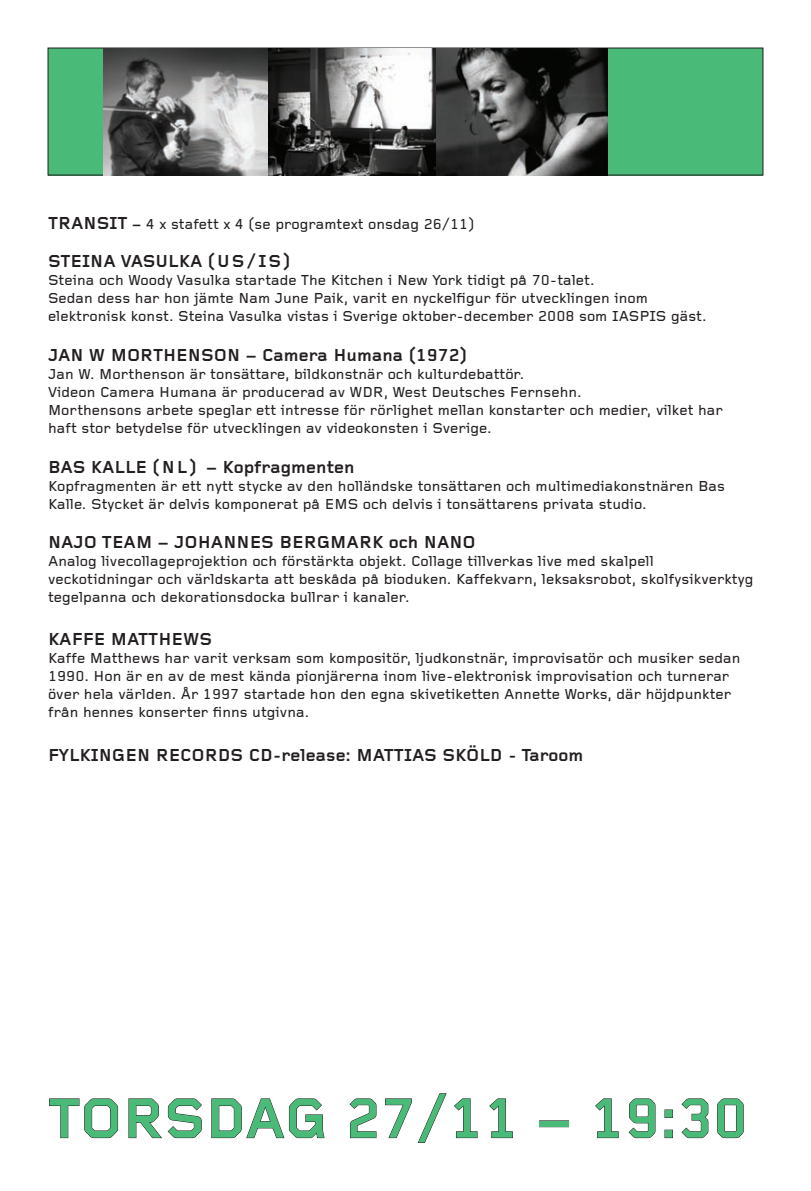
<style>
.page{position:relative;width:811px;height:1191px;background:#fff}
.page>*{position:absolute;margin:0;border:0;box-sizing:border-box;transform-origin:0 0}
.t1{font:700 58px "Foundry Gridnik";color:#49ba78}
.t2{font:700 18px "Foundry Gridnik";color:#231f20}
.t3{font:500 15px/18px "Foundry Gridnik";color:#231f20}
.s1{font-weight:700;font-size:18px}
.s2{font-weight:700}
</style>
<div class="page">
<div style="left:48px;top:48px;width:715px;height:127px;background:#49ba78"></div>
<svg style="left:49px;top:1098px;width:70px;height:40px"></svg>
<svg style="left:128px;top:1098px;width:74px;height:40px"></svg>
<svg style="left:211px;top:1098px;width:114px;height:40px"></svg>
<svg style="left:349px;top:1098px;width:28px;height:40px"></svg>
<svg style="left:385px;top:1093px;width:62px;height:50px"></svg>
<svg style="left:454px;top:1098px;width:24px;height:40px"></svg>
<svg style="left:489px;top:1098px;width:24px;height:40px"></svg>
<svg style="left:595px;top:1098px;width:24px;height:40px"></svg>
<svg style="left:628px;top:1098px;width:28px;height:40px"></svg>
<svg style="left:664px;top:1109px;width:9px;height:29px"></svg>
<svg style="left:681px;top:1098px;width:28px;height:40px"></svg>
<svg style="left:717px;top:1098px;width:27px;height:40px"></svg>
<img style="left:268px;top:48px;width:168px;height:127px">
<img style="left:436px;top:48px;width:171px;height:127px">
<img style="left:103px;top:48px;width:165px;height:127px">
<p class="t3" style="left:48px;top:216px;width:428px"><span class="s1">TRANSIT</span> <span class="s2">–</span> 4 x stafett x 4 (se programtext onsdag 26/11)</p>
<p class="t2" style="left:48px;top:251px;width:244px">STEINA VASULKA (US/IS)</p>
<p class="t3" style="left:48px;top:272px;width:660px">Steina och Woody Vasulka startade The Kitchen i New York tidigt på 70-talet.<br>Sedan dess har hon jämte Nam June Paik, varit en nyckelfigur för utvecklingen inom elektronisk konst. Steina Vasulka vistas i Sverige oktober-december 2008 som IASPIS gäst.</p>
<p class="t2" style="left:48px;top:345px;width:420px">JAN W MORTHENSON – Camera Humana (1972)</p>
<p class="t3" style="left:48px;top:366px;width:677px">Jan W. Morthenson är tonsättare, bildkonstnär och kulturdebattör.<br>Videon Camera Humana är producerad av WDR, West Deutsches Fernsehn.<br>Morthensons arbete speglar ett intresse för rörlighet mellan konstarter och medier, vilket har haft stor betydelse för utvecklingen av videokonsten i Sverige.</p>
<p class="t2" style="left:48px;top:457px;width:308px">BAS KALLE (NL) – Kopfragmenten</p>
<p class="t3" style="left:48px;top:477px;width:678px">Kopfragmenten är ett nytt stycke av den holländske tonsättaren och multimediakonstnären Bas<br>Kalle. Stycket är delvis komponerat på EMS och delvis i tonsättarens privata studio.</p>
<p class="t2" style="left:48px;top:532px;width:429px">NAJO TEAM – JOHANNES BERGMARK och NANO</p>
<p class="t3" style="left:48px;top:553px;width:707px">Analog livecollageprojektion och förstärkta objekt. Collage tillverkas live med skalpell veckotidningar och världskarta att beskåda på bioduken. Kaffekvarn, leksaksrobot, skolfysikverktyg tegelpanna och dekorationsdocka bullrar i kanaler.</p>
<p class="t2" style="left:48px;top:629px;width:166px">KAFFE MATTHEWS</p>
<p class="t3" style="left:48px;top:650px;width:694px">Kaffe Matthews har varit verksam som kompositör, ljudkonstnär, improvisatör och musiker sedan 1990. Hon är en av de mest kända pionjärerna inom live-elektronisk improvisation och turnerar över hela världen. År 1997 startade hon den egna skivetiketten Annette Works, där höjdpunkter från hennes konserter finns utgivna.</p>
<p class="t2" style="left:48px;top:745px;width:537px">FYLKINGEN RECORDS CD-release: MATTIAS SKÖLD - Taroom</p>
<h1 class="t1" style="left:48px;top:1086px;width:701px">TORSDAG 27/11 – 19:30</h1>
</div>
